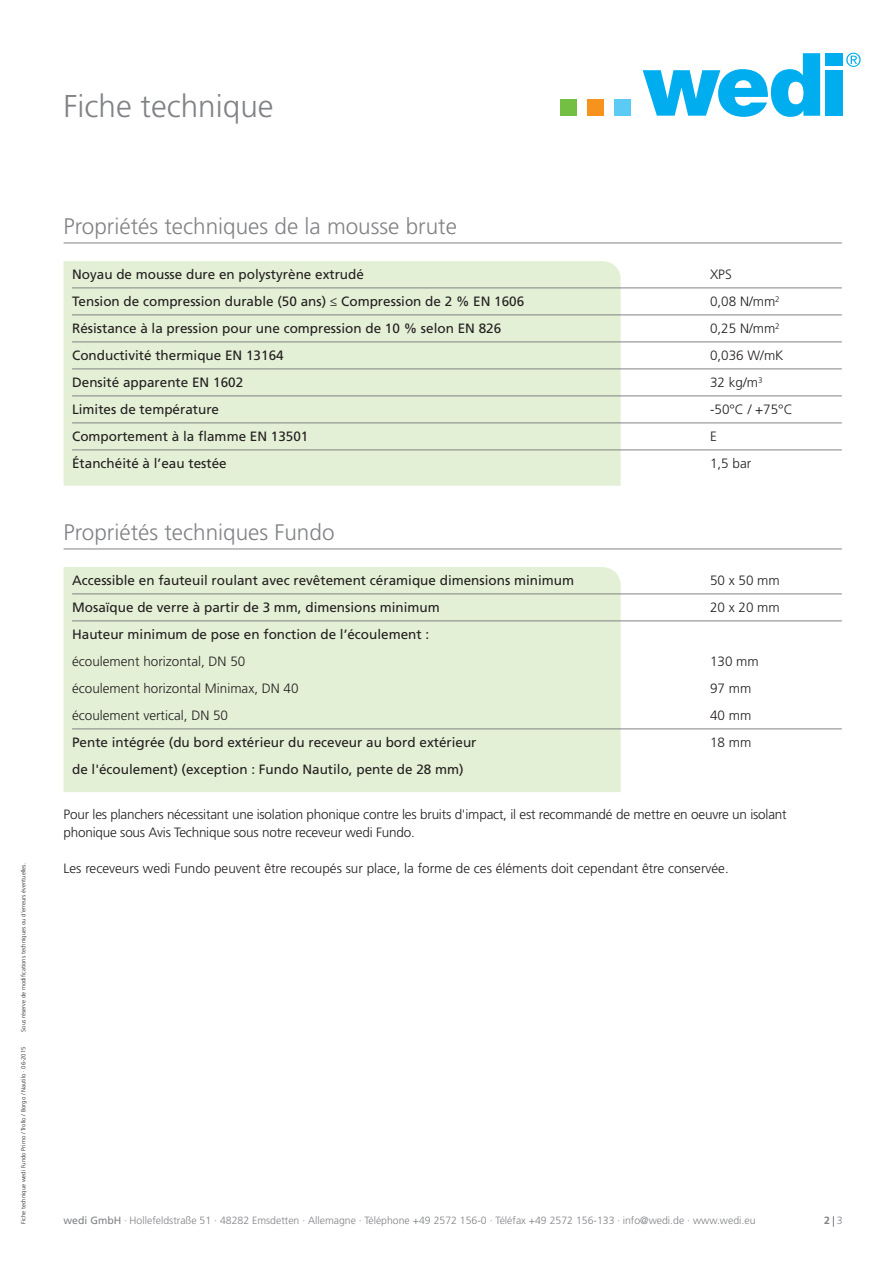
<style>
.page{position:relative;width:893px;height:1263px;background:#fff}
.page>*{position:absolute;margin:0;border:0;box-sizing:border-box;transform-origin:0 0}
.t1{font:300 31.5px "Frutiger LT Std";color:#808285}
.t2{font:300 22.5px "Frutiger LT Std";color:#808285}
.t3{font:13.5px "Frutiger LT Std";color:#231f20}
.t4{font:300 13.5px/18px "Frutiger LT Std";color:#231f20}
.t5{font:300 10.5px "Frutiger LT Std";color:#808285}
.t6{font:700 10.5px "Frutiger LT Std";color:#808285}
.t7{font:300 6px "Frutiger LT Std";color:#231f20}
.s1{font-weight:400}
.s2{font-weight:300}
</style>
<div class="page">
<hr style="left:64px;top:243px;width:778px;height:1px;background:#808285">
<div style="left:560px;top:99px;width:17px;height:17px;background:#72bf44"></div>
<div style="left:587px;top:99px;width:17px;height:17px;background:#f7931d"></div>
<div style="left:614px;top:99px;width:17px;height:17px;background:#5bcbf5"></div>
<svg style="left:643px;top:53px;width:177px;height:64px"></svg>
<div style="left:825px;top:53px;width:17px;height:12px;background:#00aeef"></div>
<div style="left:825px;top:70px;width:17px;height:46px;background:#00aeef"></div>
<svg style="left:846px;top:53px;width:14px;height:14px"></svg>
<div style="left:64px;top:261px;width:557px;height:225px;background:#e4f0d6"></div>
<hr style="left:72px;top:288px;width:770px;height:1px;background:#808285">
<hr style="left:72px;top:315px;width:770px;height:1px;background:#808285">
<hr style="left:72px;top:342px;width:770px;height:1px;background:#808285">
<hr style="left:72px;top:369px;width:770px;height:1px;background:#808285">
<hr style="left:72px;top:396px;width:770px;height:1px;background:#808285">
<hr style="left:72px;top:423px;width:770px;height:1px;background:#808285">
<hr style="left:72px;top:450px;width:770px;height:1px;background:#808285">
<hr style="left:64px;top:549px;width:778px;height:1px;background:#808285">
<div style="left:64px;top:567px;width:557px;height:225px;background:#e4f0d6"></div>
<hr style="left:72px;top:594px;width:770px;height:1px;background:#808285">
<hr style="left:72px;top:621px;width:770px;height:1px;background:#808285">
<hr style="left:72px;top:729px;width:770px;height:1px;background:#808285">
<h1 class="t1" style="left:64px;top:93px;width:212px">Fiche technique</h1>
<p class="t7" style="left:21px;top:1032px;width:171px;rotate:-90deg">Sous réserve de modifications techniques ou d’erreurs éventuelles.</p>
<p class="t7" style="left:21px;top:1224px;width:179px;rotate:-90deg">Fiche technique wedi Fundo Primo / Trollo / Borgo / Nautilo · 06-2015</p>
<h2 class="t2" style="left:64px;top:217px;width:395px">Propriétés techniques de la mousse brute</h2>
<p class="t3" style="left:72px;top:268px;width:293px">Noyau de mousse dure en polystyrène extrudé</p>
<p class="t4" style="left:710px;top:266px;width:23px">XPS</p>
<p class="t3" style="left:72px;top:295px;width:454px">Tension de compression durable (50 ans) ≤ Compression de 2 % EN 1606</p>
<p class="t4" style="left:710px;top:293px;width:71px">0,08 N/mm<sup>2</sup></p>
<p class="t3" style="left:72px;top:322px;width:431px">Résistance à la pression pour une compression de 10 % selon EN 826</p>
<p class="t4" style="left:710px;top:320px;width:71px">0,25 N/mm<sup>2</sup></p>
<p class="t3" style="left:72px;top:349px;width:213px">Conductivité thermique EN 13164</p>
<p class="t4" style="left:710px;top:347px;width:75px">0,036 W/mK</p>
<p class="t3" style="left:72px;top:376px;width:173px">Densité apparente EN 1602</p>
<p class="t4" style="left:710px;top:374px;width:54px">32 kg/m<sup>3</sup></p>
<p class="t3" style="left:72px;top:403px;width:149px">Limites de température</p>
<p class="t4" style="left:710px;top:401px;width:84px">-50°C / +75°C</p>
<p class="t3" style="left:72px;top:430px;width:238px">Comportement à la flamme EN 13501</p>
<p class="t4" style="left:710px;top:428px;width:8px">E</p>
<p class="t3" style="left:72px;top:457px;width:156px">Étanchéité à l’eau testée</p>
<p class="t4" style="left:710px;top:455px;width:43px">1,5 bar</p>
<h2 class="t2" style="left:64px;top:523px;width:272px">Propriétés techniques Fundo</h2>
<p class="t3" style="left:72px;top:574px;width:503px">Accessible en fauteuil roulant avec revêtement céramique dimensions minimum</p>
<p class="t4" style="left:710px;top:572px;width:71px">50 x 50 mm</p>
<p class="t3" style="left:72px;top:601px;width:369px">Mosaïque de verre à partir de 3 mm, dimensions minimum</p>
<p class="t4" style="left:710px;top:599px;width:71px">20 x 20 mm</p>
<p class="t3" style="left:72px;top:628px;width:359px">Hauteur minimum de pose en fonction de l’écoulement :</p>
<p class="t4" style="left:72px;top:653px;width:175px">écoulement horizontal, DN 50</p>
<p class="t4" style="left:710px;top:653px;width:50px">130 mm</p>
<p class="t4" style="left:72px;top:680px;width:228px">écoulement horizontal Minimax, DN 40</p>
<p class="t4" style="left:710px;top:680px;width:43px">97 mm</p>
<p class="t4" style="left:72px;top:707px;width:158px">écoulement vertical, DN 50</p>
<p class="t4" style="left:710px;top:707px;width:43px">40 mm</p>
<p class="t3" style="left:72px;top:736px;width:406px">Pente intégrée (du bord extérieur du receveur au bord extérieur</p>
<p class="t4" style="left:710px;top:734px;width:43px">18 mm</p>
<p class="t3" style="left:72px;top:763px;width:393px">de l'écoulement) (exception : Fundo Nautilo, pente de 28 mm)</p>
<p class="t4" style="left:64px;top:806px;width:725px">Pour les planchers nécessitant une isolation phonique contre les bruits d'impact, il est recommandé de mettre en oeuvre un isolant phonique sous Avis Technique sous notre receveur wedi Fundo.</p>
<p class="t4" style="left:64px;top:860px;width:667px">Les receveurs wedi Fundo peuvent être recoupés sur place, la forme de ces éléments doit cependant être conservée.</p>
<p class="t5" style="left:64px;top:1216px;width:693px"><span class="s1">wedi GmbH</span> · Hollefeldstraße 51 · 48282 Emsdetten · Allemagne · Téléphone +49 2572 156-0 · Téléfax +49 2572 156-133 · info@wedi.de · www.wedi.eu</p>
<p class="t6" style="left:824px;top:1215px;width:20px">2 <span class="s2">3</span></p>
</div>
